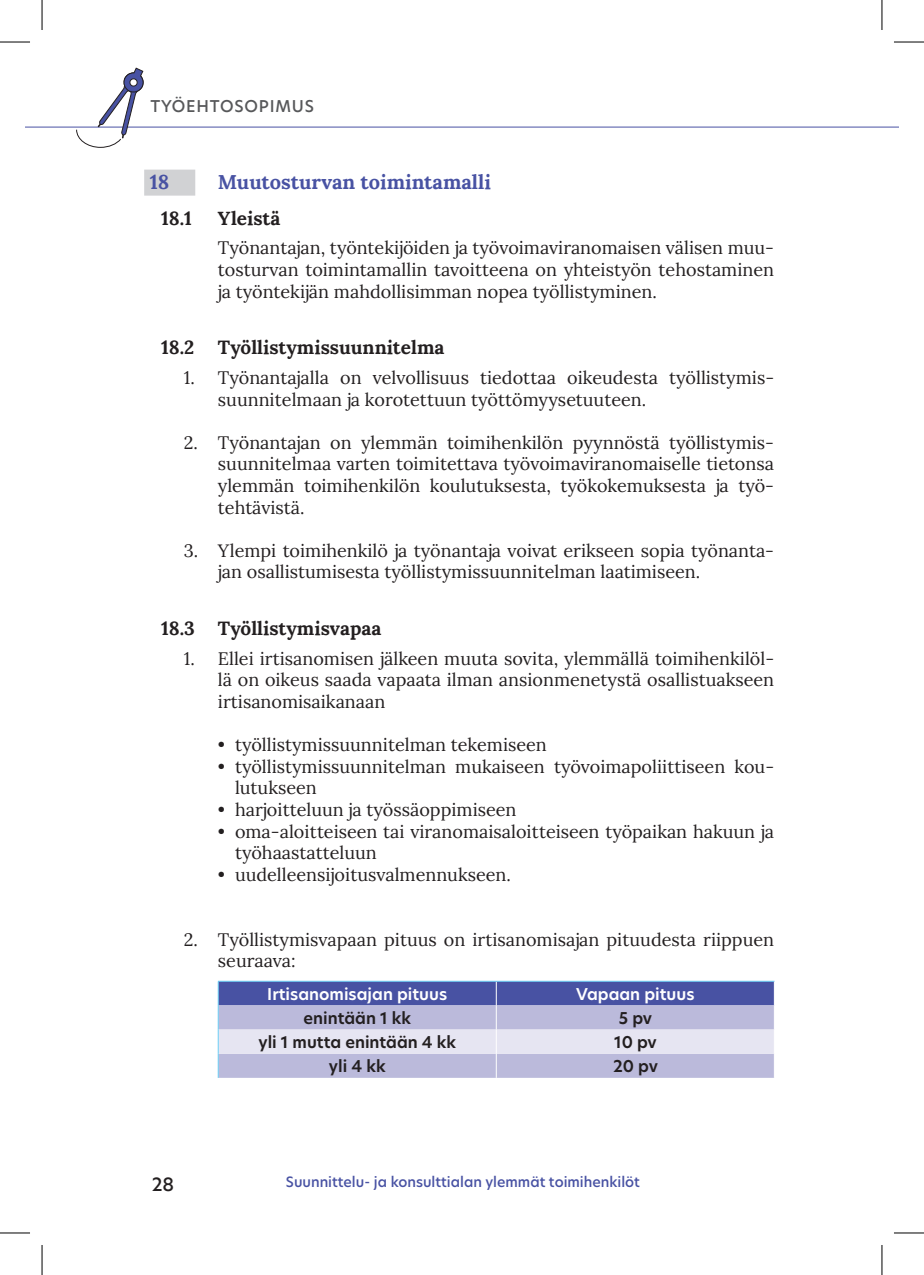
<style>
.page{position:relative;width:924px;height:1275px;background:#fff}
.page>*{position:absolute;margin:0;border:0;box-sizing:border-box;transform-origin:0 0}
.t1{font:700 20px "Lora";color:#4852a3}
.t2{font:700 19px "Lora";color:#231f20}
.t3{font:18px/21.6px "Lora";color:#231f20}
.t4{font:500 18px "New Hero";color:#231f20}
.t5{font:600 16px "New Hero";color:#231f20}
.t6{font:600 16px "New Hero";color:#fff}
.t7{font:500 16px "New Hero";letter-spacing:.05em;color:#57585a}
.t8{font:500 14px "New Hero";color:#4852a3}
</style>
<div class="page">
<hr style="left:25px;top:127px;width:873px;height:1px;background:#4852a3">
<div style="left:144px;top:170px;width:51px;height:26px;background:#d1d2d4"></div>
<svg style="left:218px;top:981px;width:556px;height:96px;background:#a9acd3"></svg>
<svg style="left:76px;top:67px;width:68px;height:81px"></svg>
<hr style="left:0;top:42px;width:30px;height:1px;background:#000">
<hr style="left:893px;top:42px;width:30px;height:1px;background:#000">
<hr style="left:0;top:1232px;width:30px;height:1px;background:#000">
<hr style="left:893px;top:1232px;width:30px;height:1px;background:#000">
<hr style="left:42px;top:0;width:1px;height:30px;background:#000">
<hr style="left:42px;top:1245px;width:1px;height:30px;background:#000">
<hr style="left:881px;top:0;width:1px;height:30px;background:#000">
<hr style="left:881px;top:1245px;width:1px;height:30px;background:#000">
<p class="t7" style="left:150px;top:95px;width:165px">TYÖEHTOSOPIMUS</p>
<p class="t1" style="left:150px;top:165px;width:21px">18</p>
<p class="t1" style="left:218px;top:165px;width:274px">Muutosturvan toimintamalli</p>
<p class="t2" style="left:161px;top:202px;width:32px">18.1</p>
<p class="t2" style="left:218px;top:202px;width:64px">Yleistä</p>
<p class="t3" style="left:218px;top:236px;width:557px;text-align:justify">Työnantajan, työntekijöiden ja työvoimaviranomaisen välisen muu&shy;tosturvan toimintamallin tavoitteena on yhteistyön tehostaminen ja työntekijän mahdollisimman nopea työllistyminen.</p>
<p class="t2" style="left:161px;top:331px;width:284px">18.2 Työllistymissuunnitelma</p>
<p class="t3" style="left:218px;top:365px;width:557px;text-indent:-34px">1. Työnantajalla on velvollisuus tiedottaa oikeudesta työllistymis&shy;suunnitelmaan ja korotettuun työttömyysetuuteen.</p>
<p class="t3" style="left:218px;top:430px;width:557px;text-align:justify;text-indent:-34px">2. Työnantajan on ylemmän toimihenkilön pyynnöstä työllistymis&shy;suunnitelmaa varten toimitettava työvoimaviranomaiselle tietonsa ylemmän toimihenkilön koulutuksesta, työkokemuksesta ja työ&shy;tehtävistä.</p>
<p class="t3" style="left:218px;top:538px;width:557px;text-indent:-34px">3. Ylempi toimihenkilö ja työnantaja voivat erikseen sopia työnanta&shy;jan osallistumisesta työllistymissuunnitelman laatimiseen.</p>
<p class="t2" style="left:161px;top:612px;width:221px">18.3 Työllistymisvapaa</p>
<p class="t3" style="left:218px;top:646px;width:557px;text-align:justify;text-indent:-34px">1. Ellei irtisanomisen jälkeen muuta sovita, ylemmällä toimihenkilöl&shy;lä on oikeus saada vapaata ilman ansionmenetystä osallistuakseen irtisanomisaikanaan</p>
<p class="t3" style="left:218px;top:733px;width:330px">• työllistymissuunnitelman tekemiseen</p>
<p class="t3" style="left:235px;top:754px;width:540px;text-indent:-17px">• työllistymissuunnitelman mukaiseen työvoimapoliittiseen kou&shy;lutukseen</p>
<p class="t3" style="left:218px;top:797px;width:300px">• harjoitteluun ja työssäoppimiseen</p>
<p class="t3" style="left:235px;top:819px;width:540px;text-indent:-17px">• oma-aloitteiseen tai viranomaisaloitteiseen työpaikan hakuun ja työhaastatteluun</p>
<p class="t3" style="left:218px;top:862px;width:294px">• uudelleensijoitusvalmennukseen.</p>
<p class="t3" style="left:218px;top:927px;width:557px;text-indent:-34px">2. Työllistymisvapaan pituus on irtisanomisajan pituudesta riippuen seuraava:</p>
<p class="t6" style="left:267px;top:983px;width:181px">Irtisanomisajan pituus</p>
<p class="t6" style="left:576px;top:983px;width:120px">Vapaan pituus</p>
<p class="t5" style="left:303px;top:1007px;width:109px">enintään 1 kk</p>
<p class="t5" style="left:618px;top:1007px;width:35px">5 pv</p>
<p class="t5" style="left:258px;top:1031px;width:199px">yli 1 mutta enintään 4 kk</p>
<p class="t5" style="left:614px;top:1031px;width:44px">10 pv</p>
<p class="t5" style="left:329px;top:1055px;width:58px">yli 4 kk</p>
<p class="t5" style="left:612px;top:1055px;width:46px">20 pv</p>
<p class="t4" style="left:152px;top:1171px;width:24px">28</p>
<p class="t8" style="left:286px;top:1172px;width:355px">Suunnittelu- ja konsulttialan ylemmät toimihenkilöt</p>
</div>
